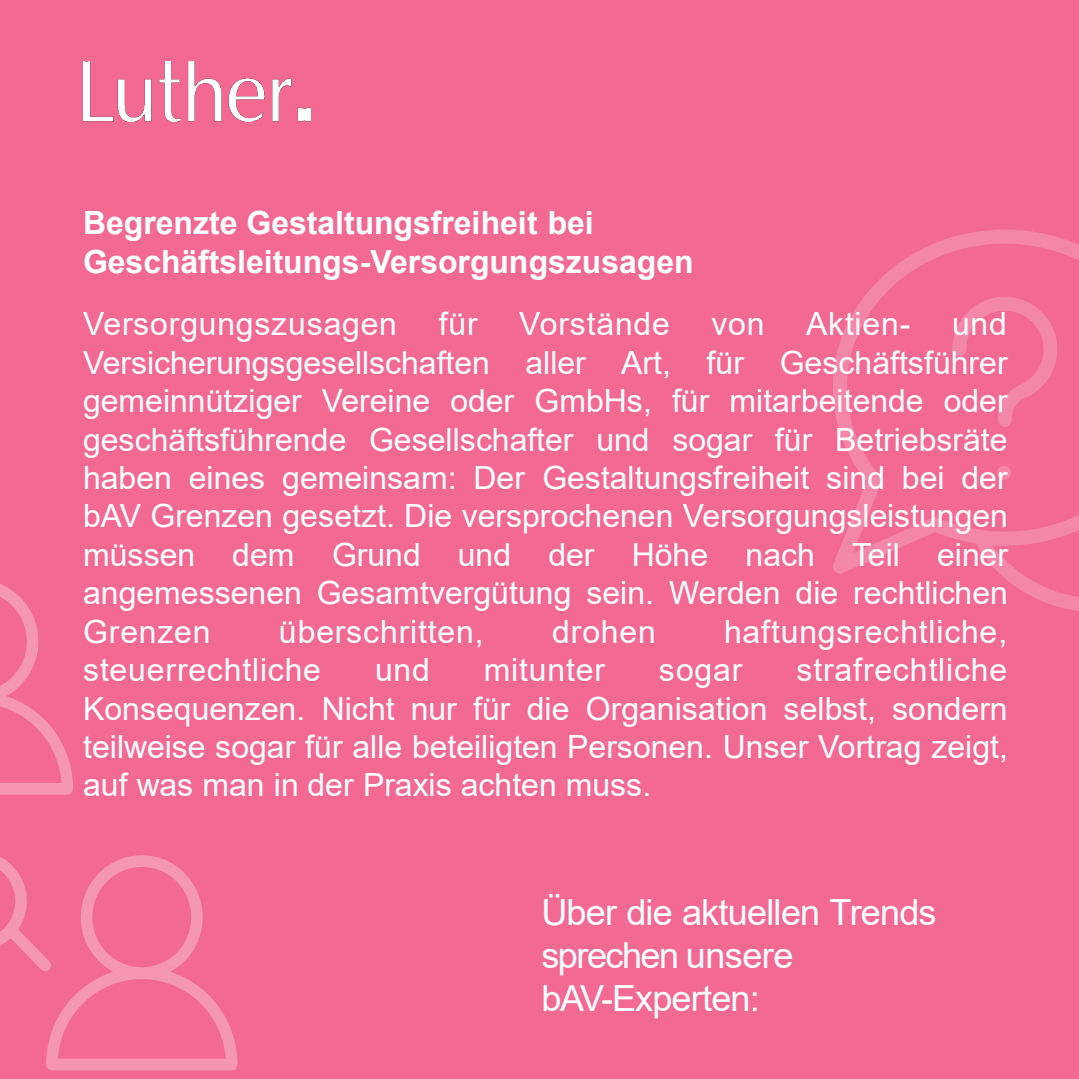
<style>
.page{position:relative;width:1079px;height:1079px;background:#fff}
.page>*{position:absolute;margin:0;border:0;box-sizing:border-box;transform-origin:0 0}
.t1{font:36px/43.2px "Arial";letter-spacing:-.025em;color:#fff}
.t2{font:32px/38.4px "Arial";letter-spacing:.025em;color:#fff;text-align:justify}
.t3{font:700 32px/38.4px "Arial";color:#fff}
</style>
<div class="page">
<div style="left:0;top:0;width:1078px;height:1078px;background:#f26a94"></div>
<img style="left:833px;top:229px;width:245px;height:382px">
<svg style="left:0;top:584px;width:73px;height:210px"></svg>
<svg style="left:0;top:855px;width:237px;height:214px"></svg>
<img style="left:83px;top:62px;width:227px;height:59px">
<p class="t3" style="left:83px;top:204px;width:612px">Begrenzte Gestaltungsfreiheit bei<br>Geschäftsleitungs-Versorgungszusagen</p>
<p class="t2" style="left:83px;top:304px;width:315px">Versorgungszusagen</p>
<p class="t2" style="left:438px;top:304px;width:40px">für</p>
<p class="t2" style="left:519px;top:304px;width:152px">Vorstände</p>
<p class="t2" style="left:711px;top:304px;width:55px">von</p>
<p class="t2" style="left:805px;top:304px;width:106px">Aktien-</p>
<p class="t2" style="left:83px;top:304px;width:926px;text-indent:868px">und Versicherungsgesellschaften aller Art, für Geschäftsführer gemeinnütziger Vereine oder GmbHs, für mitarbeitende oder geschäftsführende Gesellschafter und sogar für Betriebsräte haben eines gemeinsam: Der Gestaltungsfreiheit sind bei der bAV Grenzen gesetzt. Die versprochenen Versorgungsleistungen müssen dem Grund und der Höhe nach Teil einer angemessenen Gesamtvergütung sein. Werden die rechtlichen Grenzen</p>
<p class="t2" style="left:279px;top:612px;width:206px">überschritten,</p>
<p class="t2" style="left:552px;top:612px;width:105px">drohen</p>
<p class="t2" style="left:723px;top:612px;width:284px">haftungsrechtliche,</p>
<p class="t2" style="left:83px;top:650px;width:239px">steuerrechtliche</p>
<p class="t2" style="left:375px;top:650px;width:56px">und</p>
<p class="t2" style="left:483px;top:650px;width:123px">mitunter</p>
<p class="t2" style="left:658px;top:650px;width:85px">sogar</p>
<p class="t2" style="left:83px;top:650px;width:925px;text-indent:713px">strafrechtliche Konsequenzen. Nicht nur für die Organisation selbst, sondern teilweise sogar für alle beteiligten Personen. Unser Vortrag zeigt, auf was man in der Praxis achten muss.</p>
<p class="t1" style="left:541px;top:889px;width:396px">Über die aktuellen Trends sprechen unsere bAV-Experten:</p>
</div>
